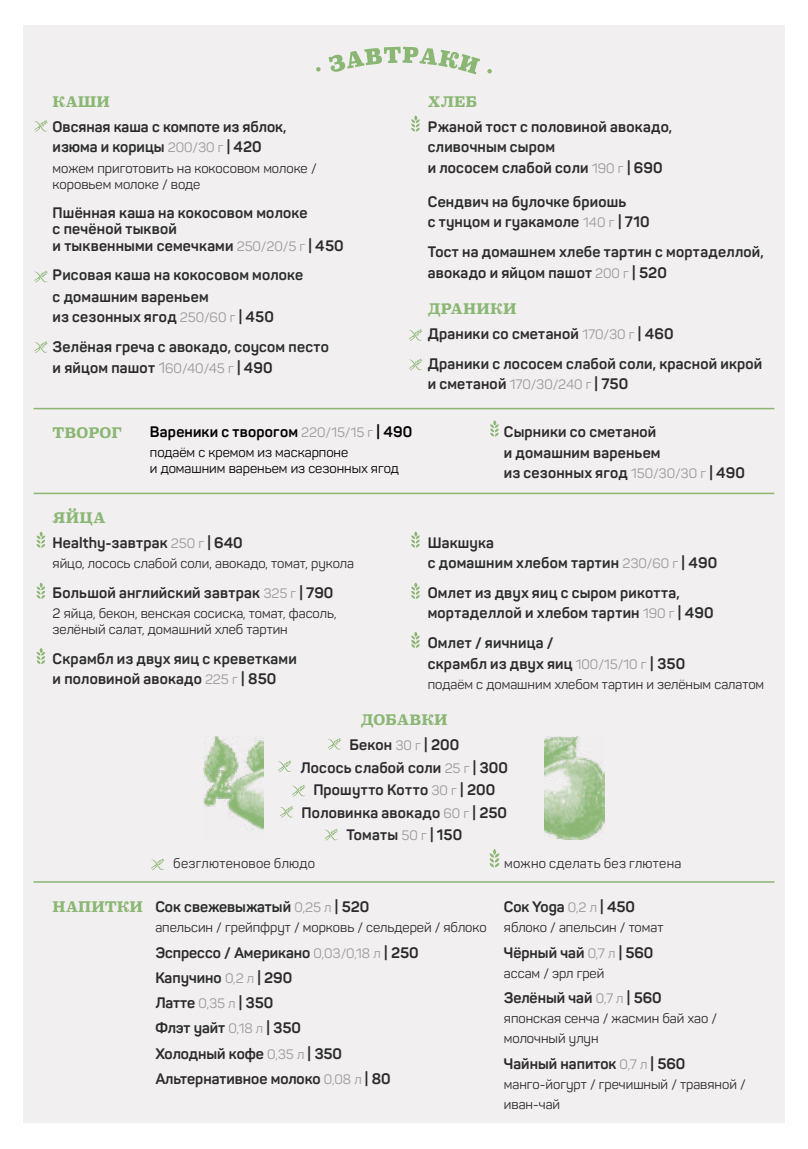
<style>
.page{position:relative;width:808px;height:1149px;background:#fff}
.page>*{position:absolute;margin:0;border:0;box-sizing:border-box;transform-origin:0 0}
.t1{font:700 15px/20.4px "Panton";letter-spacing:.015em;color:#2b2b2b}
.t2{font:700 15px "Panton";letter-spacing:.015em;color:#000}
.t3{font:700 14.25px "Superclarendon";color:#8bb774}
.t4{font:13.5px/15.9px "Panton";color:#2b2b2b}
.t5{font:13.5px/15.9px "Panton";color:#000}
.t6{font:13.5px "Panton";letter-spacing:.025em;color:#2b2b2b}
.t7{font:13.5px "Panton";letter-spacing:.02em;color:#2b2b2b}
.s1{font-weight:400;font-size:13.5px;color:#9d9b9b}
.s2{font-weight:400;color:#9d9b9b}
</style>
<div class="page">
<div style="left:23px;top:26px;width:762px;height:1097px;background:#f2eff0"></div>
<svg style="left:490px;top:420px;width:9px;height:16px"></svg>
<svg style="left:411px;top:115px;width:9px;height:16px"></svg>
<svg style="left:37px;top:531px;width:8px;height:16px"></svg>
<svg style="left:37px;top:648px;width:8px;height:16px"></svg>
<svg style="left:411px;top:582px;width:9px;height:16px"></svg>
<svg style="left:411px;top:531px;width:9px;height:16px"></svg>
<svg style="left:411px;top:631px;width:9px;height:16px"></svg>
<svg style="left:37px;top:582px;width:8px;height:16px"></svg>
<hr style="left:34px;top:880px;width:740px;height:2px;background:#8ab674">
<hr style="left:34px;top:408px;width:740px;height:1px;background:#8ab674">
<hr style="left:34px;top:492px;width:740px;height:2px;background:#8ab674">
<svg style="left:490px;top:849px;width:9px;height:18px"></svg>
<svg style="left:34px;top:120px;width:14px;height:12px"></svg>
<svg style="left:34px;top:270px;width:14px;height:12px"></svg>
<svg style="left:409px;top:329px;width:13px;height:12px"></svg>
<svg style="left:409px;top:358px;width:13px;height:12px"></svg>
<svg style="left:151px;top:858px;width:13px;height:12px"></svg>
<svg style="left:328px;top:738px;width:13px;height:11px"></svg>
<svg style="left:324px;top:828px;width:14px;height:12px"></svg>
<svg style="left:278px;top:760px;width:14px;height:12px"></svg>
<svg style="left:292px;top:785px;width:13px;height:11px"></svg>
<svg style="left:280px;top:806px;width:13px;height:11px"></svg>
<svg style="left:34px;top:341px;width:14px;height:12px"></svg>
<svg style="left:316px;top:67px;width:5px;height:4px"></svg>
<svg style="left:328px;top:47px;width:152px;height:27px"></svg>
<svg style="left:487px;top:69px;width:5px;height:4px"></svg>
<img style="left:545px;top:736px;width:59px;height:102px">
<img style="left:204px;top:736px;width:59px;height:94px">
<p class="t3" style="left:53px;top:91px;width:59px">КАШИ</p>
<p class="t1" style="left:53px;top:116px;width:235px">Овсяная каша с компоте из яблок, изюма и корицы <span class="s1">200/30 г</span> | 420</p>
<p class="t4" style="left:53px;top:160px;width:265px">можем приготовить на кокосовом молоке / коровьем молоке / воде</p>
<p class="t1" style="left:53px;top:205px;width:293px;line-height:16.2px">Пшённая каша на кокосовом молоке<br>с печёной тыквой<br>и тыквенными семечками <span class="s1">250/20/5 г</span> | 450</p>
<p class="t1" style="left:53px;top:264px;width:252px;line-height:20.9px">Рисовая каша на кокосовом молоке с домашним вареньем<br>из сезонных ягод <span class="s1">250/60 г</span> | 450</p>
<p class="t1" style="left:53px;top:336px;width:278px">Зелёная греча с авокадо, соусом песто и яйцом пашот <span class="s2">1</span><span class="s1">60/40/45 г</span> | 490</p>
<p class="t3" style="left:428px;top:91px;width:51px">ХЛЕБ</p>
<p class="t1" style="left:428px;top:116px;width:246px">Ржаной тост с половиной авокадо, сливочным сыром<br>и лососем слабой соли <span class="s1">190 г</span> | 690</p>
<p class="t1" style="left:428px;top:191px;width:223px">Сендвич на булочке бриошь<br>с тунцом и гуакамоле <span class="s1">140 г</span> | 710</p>
<p class="t1" style="left:428px;top:241px;width:337px">Тост на домашнем хлебе тартин с мортаделлой, авокадо и яйцом пашот <span class="s1">200 г</span> | 520</p>
<p class="t3" style="left:428px;top:298px;width:90px">ДРАНИКИ</p>
<p class="t1" style="left:428px;top:318px;width:336px;line-height:29.7px">Драники со сметаной <span class="s1">170/30 г</span> | 460<br>Драники с лососем слабой соли, красной икрой</p>
<p class="t1" style="left:428px;top:373px;width:202px">и сметаной <span class="s1">170/30/240 г</span> | 750</p>
<p class="t3" style="left:53px;top:422px;width:70px">ТВОРОГ</p>
<p class="t2" style="left:150px;top:422px;width:264px">Вареники с творогом <span class="s1">220/15/15 г</span> | 490</p>
<p class="t5" style="left:150px;top:444px;width:250px">подаём с кремом из маскарпоне<br>и домашним вареньем из сезонных ягод</p>
<p class="t1" style="left:504px;top:421px;width:243px">Сырники со сметаной<br>и домашним вареньем<br>из сезонных ягод <span class="s1">150/30/30 г</span> | 490</p>
<p class="t3" style="left:53px;top:506px;width:54px">ЯЙЦА</p>
<p class="t1" style="left:53px;top:532px;width:192px">Healthy-завтрак <span class="s1">250 г</span> | 640</p>
<p class="t4" style="left:53px;top:555px;width:303px">яйцо, лосось слабой соли, авокадо, томат, рукола</p>
<p class="t1" style="left:53px;top:582px;width:282px">Большой английский завтрак <span class="s1">325 г</span> | 790</p>
<p class="t4" style="left:53px;top:605px;width:285px">2 яйца, бекон, венская сосиска, томат, фасоль, зелёный салат, домашний хлеб тартин</p>
<p class="t1" style="left:53px;top:648px;width:246px">Скрамбл из двух яиц с креветками и половиной авокадо <span class="s1">225 г</span> | 850</p>
<p class="t1" style="left:428px;top:532px;width:291px">Шакшука<br>с домашним хлебом тартин <span class="s1">230/60 г</span> | 490</p>
<p class="t1" style="left:428px;top:582px;width:287px">Омлет из двух яиц с сыром рикотта, мортаделлой и хлебом тартин <span class="s1">190 г</span> | 490</p>
<p class="t1" style="left:428px;top:632px;width:259px">Омлет / яичница /<br>скрамбл из двух яиц <span class="s1">100/15/10 г</span> | 350</p>
<p class="t4" style="left:428px;top:676px;width:338px">подаём с домашним хлебом тартин и зелёным салатом</p>
<p class="t3" style="left:361px;top:708px;width:88px">ДОБАВКИ</p>
<p class="t1" style="left:301px;top:733px;width:209px;line-height:22.5px;text-align:center">Бекон <span class="s1">30 г</span> | 200<br>Лосось слабой соли <span class="s1">25 г</span> | 300<br>Прошутто Котто <span class="s1">30 г</span> | 200<br>Половинка авокадо <span class="s1">60 г</span> | 250<br>Томаты <span class="s1">50 г</span> | 150</p>
<p class="t3" style="left:53px;top:895px;width:92px">НАПИТКИ</p>
<p class="t7" style="left:173px;top:855px;width:143px">безглютеновое блюдо</p>
<p class="t6" style="left:504px;top:855px;width:179px">можно сделать без глютена</p>
<p class="t1" style="left:155px;top:896px;width:215px">Сок свежевыжатый <span class="s1">0,25 л</span> | 520</p>
<p class="t4" style="left:155px;top:919px;width:333px">апельсин / грейпфрут / морковь / сельдерей / яблоко</p>
<p class="t1" style="left:155px;top:939px;width:265px;line-height:25.2px">Эспрессо / Американо <span class="s1">0,03/0,18 л</span> | 250<br>Капучино <span class="s1">0,2 л</span> | 290<br>Латте <span class="s1">0,35 л</span> | 350<br>Флэт уайт <span class="s1">0,18 л</span> | 350<br>Холодный кофе <span class="s1">0,35 л</span> | 350<br>Альтернативное молоко <span class="s1">0,08 л</span> | 80</p>
<p class="t1" style="left:504px;top:896px;width:133px">Сок Yoga <span class="s1">0,2 л</span> | 450</p>
<p class="t4" style="left:504px;top:919px;width:161px">яблоко / апельсин / томат</p>
<p class="t1" style="left:504px;top:941px;width:151px">Чёрный чай <span class="s1">0,7 л</span> | 560</p>
<p class="t4" style="left:504px;top:964px;width:102px">ассам / эрл грей</p>
<p class="t1" style="left:504px;top:987px;width:159px">Зелёный чай <span class="s1">0,7 л</span> | 560</p>
<p class="t4" style="left:504px;top:1008px;width:215px;line-height:20.1px">японская сенча / жасмин бай хао / молочный улун</p>
<p class="t1" style="left:504px;top:1052px;width:183px">Чайный напиток <span class="s1">0,7 л</span> | 560</p>
<p class="t4" style="left:504px;top:1073px;width:243px;line-height:20.1px">манго-йогурт / гречишный / травяной / иван-чай</p>
</div>
